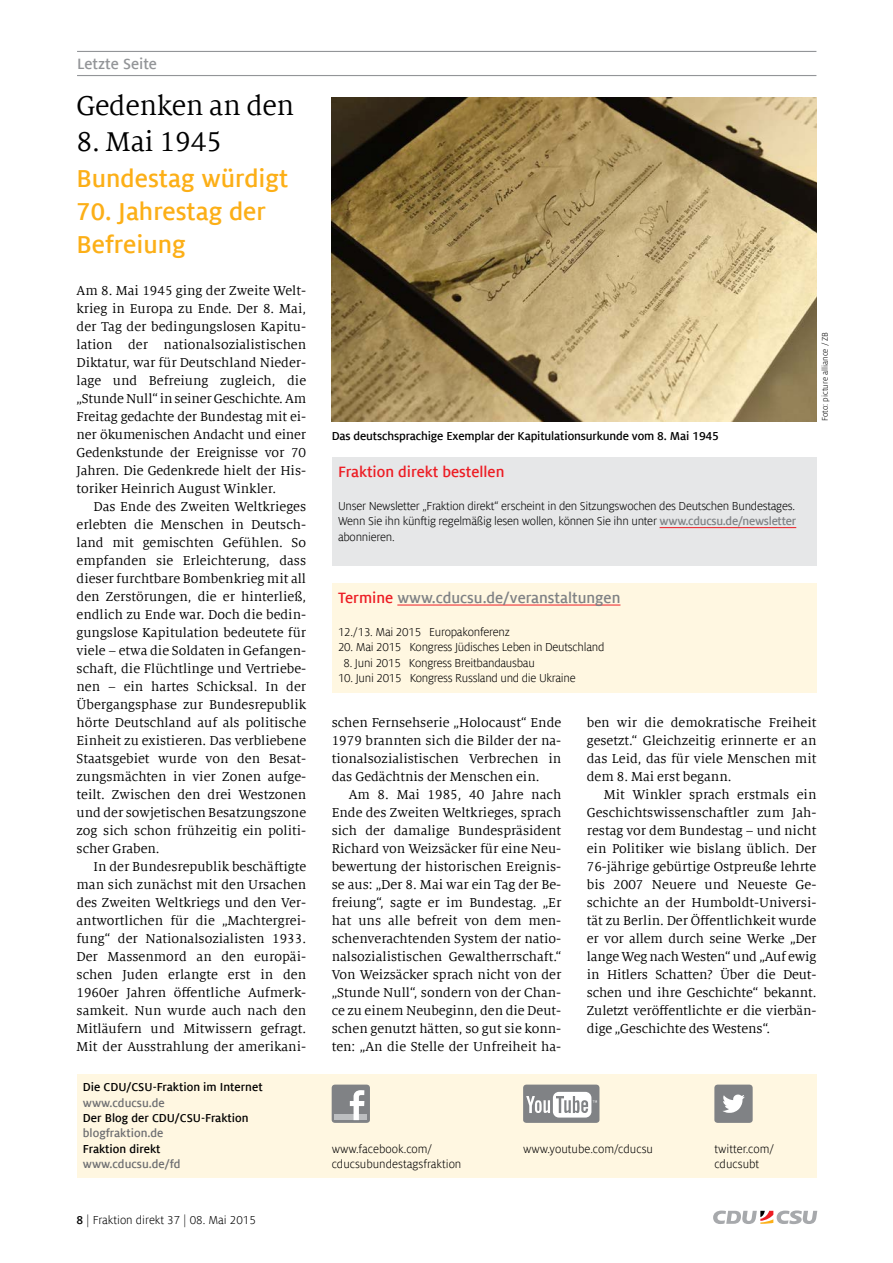
<style>
.page{position:relative;width:893px;height:1263px;background:#fff}
.page>*{position:absolute;margin:0;border:0;box-sizing:border-box;transform-origin:0 0}
.t1{font:30px "Milo Serif Offc";letter-spacing:-.01em;color:#000}
.t2{font:700 27px/33px "Milo Sans Offc";color:#fcaf17}
.t3{font:700 16.5px "Milo Sans Offc";color:#808285}
.t4{font:700 16.5px "Milo Sans Offc";color:#ed1d24}
.t5{font:700 16.5px "Milo Sans Offc";color:#939598}
.t6{font:14.25px/18px "Milo Serif Offc";color:#000;text-align:justify}
.t7{font:12.75px/15.3px "Milo Sans Offc";letter-spacing:-.02em;color:#000;text-align:justify}
.t8{font:700 12.75px "Milo Sans Offc";letter-spacing:-.01em;color:#000}
.t9{font:12.75px/15.3px "Milo Sans Offc";color:#000}
.t10{font:700 12.75px "Milo Sans Offc";color:#6d6e71}
.t11{font:9px "Milo Sans Offc";color:#000}
.s1{font-weight:700}
.s2{font-weight:700;color:#808285}
.s3{color:#ed1d24}
</style>
<div class="page">
<svg style="left:713px;top:1210px;width:104px;height:14px"></svg>
<div style="left:77px;top:1075px;width:739px;height:103px;background:#fff7e1"></div>
<hr style="left:77px;top:51px;width:739px;height:1px;background:#939598">
<hr style="left:77px;top:75px;width:739px;height:1px;background:#939598">
<div style="left:332px;top:1084px;width:38px;height:39px;background:#808285;border-radius:3px"></div>
<div style="left:334px;top:1115px;width:33px;height:5px;background:#bcbec0"></div>
<svg style="left:350px;top:1090px;width:14px;height:30px"></svg>
<div style="left:714px;top:1084px;width:39px;height:39px;background:#808285;border-radius:3px"></div>
<svg style="left:723px;top:1094px;width:22px;height:19px"></svg>
<div style="left:523px;top:1084px;width:76px;height:39px;background:#808285;border-radius:3px"></div>
<div style="left:553px;top:1092px;width:38px;height:25px;background:#fff;border-radius:6px"></div>
<svg style="left:526px;top:1096px;width:24px;height:17px"></svg>
<svg style="left:556px;top:1096px;width:41px;height:19px"></svg>
<div style="left:332px;top:457px;width:484px;height:108px;background:#e6e7e8"></div>
<hr style="left:660px;top:527px;width:136px;height:1px;background:#ed1d24">
<div style="left:332px;top:583px;width:484px;height:110px;background:#fff7e1"></div>
<hr style="left:397px;top:605px;width:223px;height:1px;background:#ed1d24">
<img style="left:332px;top:97px;width:484px;height:324px">
<p class="t5" style="left:77px;top:53px;width:81px">Letzte Seite</p>
<h1 class="t1" style="left:77px;top:87px;width:219px">Gedenken an den</h1>
<h1 class="t1" style="left:77px;top:123px;width:147px">8. Mai 1945</h1>
<h2 class="t2" style="left:77px;top:162px;width:213px">Bundestag würdigt</h2>
<h2 class="t2" style="left:77px;top:195px;width:191px">70. Jahrestag der<br>Befreiung</h2>
<p class="t6" style="left:77px;top:282px;width:231px">Am 8. Mai 1945 ging der Zweite Welt&shy;krieg in Europa zu Ende. Der 8. Mai, der Tag der bedingungslosen Kapitu&shy;lation der nationalsozialistischen Diktatur, war für Deutschland Nieder&shy;lage und Befreiung zugleich, die „Stunde Null“ in seiner Geschichte. Am Freitag gedachte der Bundestag mit ei&shy;ner ökumenischen Andacht und einer Gedenkstunde der Ereignisse vor 70<br>Jahren. Die Gedenkrede hielt der His&shy;toriker Heinrich August Winkler.</p>
<p class="t6" style="left:77px;top:498px;width:231px;text-indent:17px">Das Ende des Zweiten Weltkrieges erlebten die Menschen in Deutsch&shy;land mit gemischten Gefühlen. So empfanden sie Erleichterung, dass dieser furchtbare Bombenkrieg mit all den Zerstörungen, die er hinterließ, endlich zu Ende war. Doch die bedin&shy;gungslose Kapitulation bedeutete für viele – etwa die Soldaten in Gefangen&shy;schaft, die Flüchtlinge und Vertriebe&shy;nen – ein hartes Schicksal. In der Übergangsphase zur Bundesrepublik hörte Deutschland auf als politische Einheit zu existieren. Das verbliebene Staatsgebiet wurde von den Besat&shy;zungsmächten in vier Zonen aufge&shy;teilt. Zwischen den drei Westzonen und der sowjetischen Besatzungszone zog sich schon frühzeitig ein politi&shy;scher Graben.</p>
<p class="t6" style="left:77px;top:857px;width:231px;text-indent:17px">In der Bundesrepublik beschäftigte man sich zunächst mit den Ursachen des Zweiten Weltkriegs und den Ver&shy;antwortlichen für die „Machtergrei&shy;fung“ der Nationalsozialisten 1933.<br>Der Massenmord an den europäi&shy;schen Juden erlangte erst in den 1960er Jahren öffentliche Aufmerk&shy;samkeit. Nun wurde auch nach den Mitläufern und Mitwissern gefragt.<br>Mit der Ausstrahlung der amerikani-</p>
<p class="t8" style="left:83px;top:1079px;width:181px">Die CDU/CSU-Fraktion im Internet</p>
<p class="t10" style="left:83px;top:1095px;width:83px">www.cducsu.de</p>
<p class="t8" style="left:83px;top:1110px;width:167px">Der Blog der CDU/CSU-Fraktion</p>
<p class="t10" style="left:83px;top:1125px;width:82px">blogfraktion.de</p>
<p class="t8" style="left:83px;top:1141px;width:79px">Fraktion direkt</p>
<p class="t10" style="left:83px;top:1156px;width:99px">www.cducsu.de/fd</p>
<p class="t9" style="left:77px;top:1212px;width:181px"><span class="s1">8</span> | Fraktion direkt 37 | 08. Mai 2015</p>
<p class="t8" style="left:332px;top:428px;width:389px">Das deutschsprachige Exemplar der Kapitulationsurkunde vom 8. Mai 1945</p>
<p class="t4" style="left:338px;top:461px;width:168px">Fraktion direkt bestellen</p>
<p class="t7" style="left:338px;top:498px;width:460px">Unser Newsletter „Fraktion direkt“ erscheint in den Sitzungswochen des Deutschen Bundestages.<br>Wenn Sie ihn künftig regelmäßig lesen wollen, können Sie ihn unter <span class="s2">www.cducsu.de/newsletter </span>abonnieren.</p>
<p class="t3" style="left:338px;top:587px;width:284px"><span class="s3">Termine</span> www.cducsu.de/veranstaltungen</p>
<p class="t7" style="left:338px;top:624px;width:173px">12./13. Mai 2015 Europakonferenz</p>
<p class="t7" style="left:338px;top:639px;width:268px">20. Mai 2015 Kongress Jüdisches Leben in Deutschland</p>
<p class="t7" style="left:344px;top:655px;width:193px">8. Juni 2015 Kongress Breitbandausbau</p>
<p class="t7" style="left:338px;top:670px;width:239px">10. Juni 2015 Kongress Russland und die Ukraine</p>
<p class="t11" style="left:819px;top:421px;width:91px;rotate:-90deg">Foto: picture alliance / ZB</p>
<p class="t6" style="left:332px;top:713px;width:231px">schen Fernsehserie „Holocaust“ Ende 1979 brannten sich die Bilder der na&shy;tionalsozialistischen Verbrechen in das Gedächtnis der Menschen ein.</p>
<p class="t6" style="left:332px;top:785px;width:231px;text-indent:17px">Am 8. Mai 1985, 40 Jahre nach Ende des Zweiten Weltkrieges, sprach sich der damalige Bundespräsident Richard von Weizsäcker für eine Neu&shy;bewertung der historischen Ereignis&shy;se aus: „Der 8. Mai war ein Tag der Be&shy;freiung“, sagte er im Bundestag. „Er hat uns alle befreit von dem men&shy;schenverachtenden System der natio&shy;nalsozialistischen Gewaltherrschaft.“ Von Weizsäcker sprach nicht von der „Stunde Null“, sondern von der Chan&shy;ce zu einem Neubeginn, den die Deut&shy;schen genutzt hätten, so gut sie konn&shy;ten: „An die Stelle der Unfreiheit ha-</p>
<p class="t6" style="left:587px;top:713px;width:231px">ben wir die demokratische Freiheit gesetzt.“ Gleichzeitig erinnerte er an das Leid, das für viele Menschen mit dem 8. Mai erst begann.</p>
<p class="t6" style="left:587px;top:785px;width:231px;text-indent:17px">Mit Winkler sprach erstmals ein Geschichtswissenschaftler zum Jah&shy;restag vor dem Bundestag – und nicht ein Politiker wie bislang üblich. Der 76-jährige gebürtige Ostpreuße lehrte bis 2007 Neuere und Neueste Ge&shy;schichte an der Humboldt-Universi&shy;tät zu Berlin. Der Öffentlichkeit wurde er vor allem durch seine Werke „Der lange Weg nach Westen“ und „Auf ewig in Hitlers Schatten? Über die Deut&shy;schen und ihre Geschichte“ bekannt.<br>Zuletzt veröffentlichte er die vierbän&shy;dige „Geschichte des Westens“.</p>
<p class="t9" style="left:332px;top:1141px;width:131px">www.facebook.com/ cducsubundestagsfraktion</p>
<p class="t9" style="left:714px;top:1141px;width:61px">twitter.com/ cducsubt</p>
<p class="t9" style="left:523px;top:1141px;width:132px">www.youtube.com/cducsu</p>
</div>
